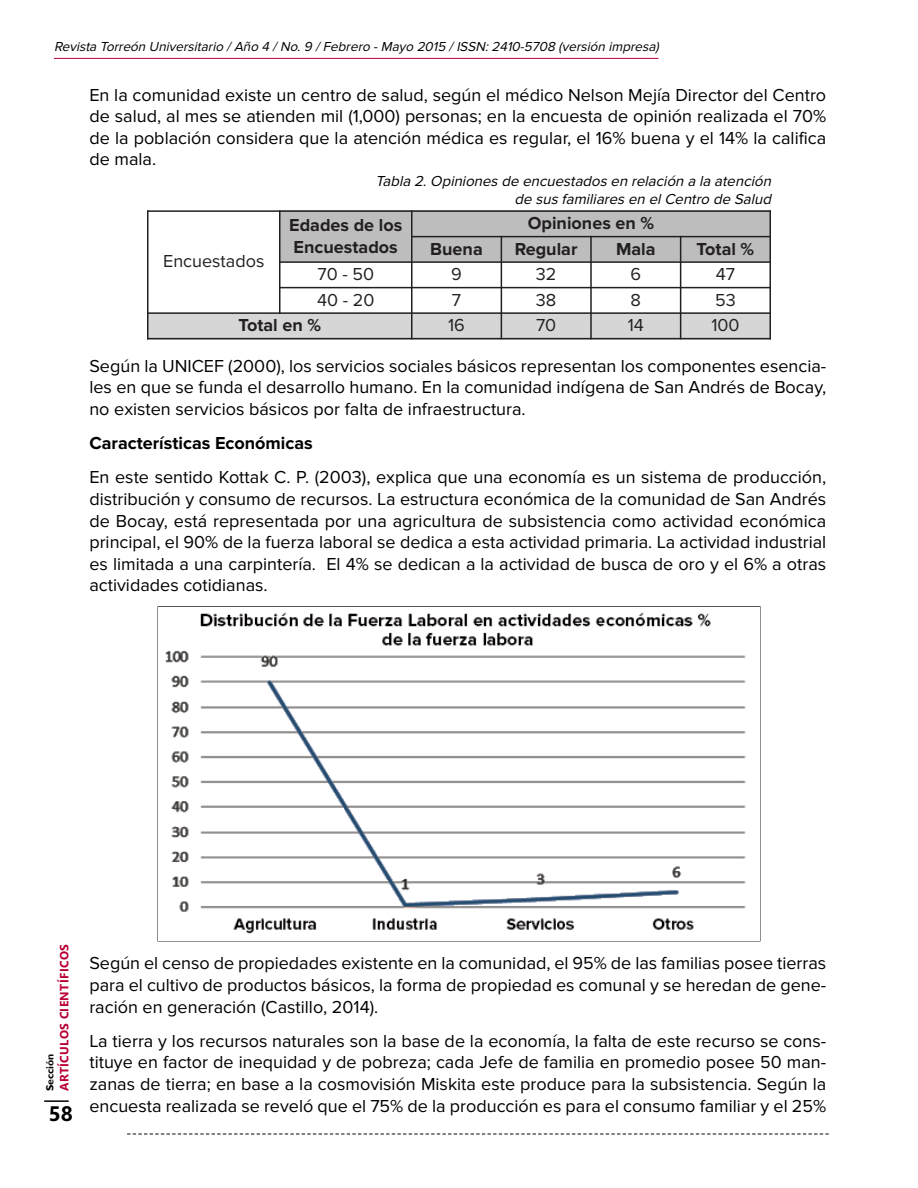
<style>
.page{position:relative;width:918px;height:1188px;background:#fff}
.page>*{position:absolute;margin:0;border:0;box-sizing:border-box;transform-origin:0 0}
.t1{font:700 21px "Segoe UI";color:#000}
.t2{font:18px/21.6px "Proxima Nova";color:#000;text-align:justify}
.t3{font:700 18px/21.6px "Proxima Nova";color:#231f20}
.t4{font:18px "Proxima Nova";color:#231f20}
.t5{font:700 18px "Proxima Nova";color:#000}
.t6{font:italic 15px/18px "Proxima Nova";color:#000;text-align:right}
.t7{font:italic 13.5px "Proxima Nova";color:#000}
.t8{font:700 12px "Segoe UI";letter-spacing:.035em;color:#b90035}
.t9{font:700 10.5px "Gill Sans";color:#000}
</style>
<div class="page">
<div style="left:280px;top:210px;width:132px;height:52px;background:#bdbdbd"></div>
<div style="left:412px;top:210px;width:358px;height:27px;background:#bdbdbd"></div>
<div style="left:412px;top:237px;width:89px;height:25px;background:#bdbdbd"></div>
<div style="left:501px;top:237px;width:90px;height:25px;background:#bdbdbd"></div>
<div style="left:591px;top:237px;width:90px;height:25px;background:#bdbdbd"></div>
<div style="left:681px;top:237px;width:90px;height:25px;background:#bdbdbd"></div>
<div style="left:147px;top:313px;width:265px;height:26px;background:#d6d6d6"></div>
<div style="left:412px;top:313px;width:89px;height:26px;background:#d6d6d6"></div>
<div style="left:501px;top:313px;width:90px;height:26px;background:#d6d6d6"></div>
<div style="left:591px;top:313px;width:90px;height:26px;background:#d6d6d6"></div>
<div style="left:681px;top:313px;width:90px;height:26px;background:#d6d6d6"></div>
<hr style="left:147px;top:210px;width:1px;height:129px;background:#231f20">
<hr style="left:279px;top:210px;width:1px;height:104px;background:#231f20">
<hr style="left:411px;top:210px;width:1px;height:129px;background:#231f20">
<hr style="left:501px;top:236px;width:1px;height:103px;background:#231f20">
<hr style="left:590px;top:236px;width:2px;height:103px;background:#231f20">
<hr style="left:680px;top:236px;width:1px;height:103px;background:#231f20">
<hr style="left:770px;top:210px;width:1px;height:129px;background:#231f20">
<hr style="left:147px;top:210px;width:624px;height:2px;background:#231f20">
<hr style="left:411px;top:236px;width:360px;height:1px;background:#231f20">
<hr style="left:279px;top:261px;width:492px;height:2px;background:#231f20">
<hr style="left:279px;top:287px;width:492px;height:1px;background:#231f20">
<hr style="left:147px;top:312px;width:624px;height:2px;background:#231f20">
<hr style="left:147px;top:338px;width:624px;height:1px;background:#231f20">
<img style="left:165px;top:612px;width:581px;height:322px">
<hr style="left:54px;top:58px;width:604px;height:1px;background:#b90035">
<hr style="left:44px;top:1100px;width:25px;height:2px;background:#000">
<svg style="left:127px;top:1133px;width:702px;height:2px"></svg>
<p class="t7" style="left:54px;top:42px;width:609px">Revista Torreón Universitario / Año 4 / No. 9 / Febrero - Mayo 2015 / ISSN: 2410-5708 (versión impresa)</p>
<p class="t2" style="left:89px;top:85px;width:738px">En la comunidad existe un centro de salud, según el médico Nelson Mejía Director del Centro de salud, al mes se atienden mil (1,000) personas; en la encuesta de opinión realizada el 70% de la población considera que la atención médica es regular, el 16% buena y el 14% la califica de mala.</p>
<p class="t6" style="left:375px;top:173px;width:400px">Tabla 2. Opiniones de encuestados en relación a la atención de sus familiares en el Centro de Salud</p>
<p class="t3" style="left:289px;top:216px;width:115px">Edades de los<br>Encuestados</p>
<p class="t3" style="left:528px;top:214px;width:128px">Opiniones en %</p>
<p class="t3" style="left:430px;top:239px;width:54px">Buena</p>
<p class="t3" style="left:515px;top:239px;width:64px">Regular</p>
<p class="t3" style="left:616px;top:239px;width:41px">Mala</p>
<p class="t3" style="left:697px;top:239px;width:59px">Total %</p>
<p class="t4" style="left:163px;top:255px;width:103px">Encuestados</p>
<p class="t4" style="left:317px;top:268px;width:58px">70 - 50</p>
<p class="t4" style="left:451px;top:268px;width:12px">9</p>
<p class="t4" style="left:536px;top:268px;width:22px">32</p>
<p class="t4" style="left:630px;top:268px;width:12px">6</p>
<p class="t4" style="left:716px;top:268px;width:21px">47</p>
<p class="t4" style="left:317px;top:294px;width:59px">40 - 20</p>
<p class="t4" style="left:452px;top:294px;width:11px">7</p>
<p class="t4" style="left:536px;top:294px;width:22px">38</p>
<p class="t4" style="left:631px;top:294px;width:12px">8</p>
<p class="t4" style="left:715px;top:294px;width:22px">53</p>
<p class="t3" style="left:238px;top:316px;width:84px">Total en %</p>
<p class="t4" style="left:448px;top:319px;width:18px">16</p>
<p class="t4" style="left:536px;top:319px;width:22px">70</p>
<p class="t4" style="left:628px;top:319px;width:18px">14</p>
<p class="t4" style="left:711px;top:319px;width:30px">100</p>
<p class="t2" style="left:89px;top:356px;width:738px">Según la UNICEF (2000), los servicios sociales básicos representan los componentes esencia&shy;les en que se funda el desarrollo humano. En la comunidad indígena de San Andrés de Bocay, no existen servicios básicos por falta de infraestructura.</p>
<p class="t5" style="left:89px;top:437px;width:225px">Características Económicas</p>
<p class="t2" style="left:89px;top:468px;width:738px">En este sentido Kottak C. P. (2003), explica que una economía es un sistema de producción, distribución y consumo de recursos. La estructura económica de la comunidad de San Andrés de Bocay, está representada por una agricultura de subsistencia como actividad económica principal, el 90% de la fuerza laboral se dedica a esta actividad primaria. La actividad industrial es limitada a una carpintería. El 4% se dedican a la actividad de busca de oro y el 6% a otras actividades cotidianas.</p>
<p class="t8" style="left:57px;top:1091px;width:149px;rotate:-90deg">ARTÍCULOS CIENTÍFICOS</p>
<p class="t1" style="left:49px;top:1102px;width:26px">58</p>
<p class="t9" style="left:44px;top:1091px;width:39px;rotate:-90deg">Sección</p>
<p class="t2" style="left:89px;top:954px;width:738px">Según el censo de propiedades existente en la comunidad, el 95% de las familias posee tierras para el cultivo de productos básicos, la forma de propiedad es comunal y se heredan de gene&shy;ración en generación (Castillo, 2014).</p>
<p class="t2" style="left:89px;top:1032px;width:738px">La tierra y los recursos naturales son la base de la economía, la falta de este recurso se cons&shy;tituye en factor de inequidad y de pobreza; cada Jefe de familia en promedio posee 50 man&shy;zanas de tierra; en base a la cosmovisión Miskita este produce para la subsistencia. Según la encuesta realizada se reveló que el 75% de la producción es para el consumo familiar y el 25%</p>
</div>
